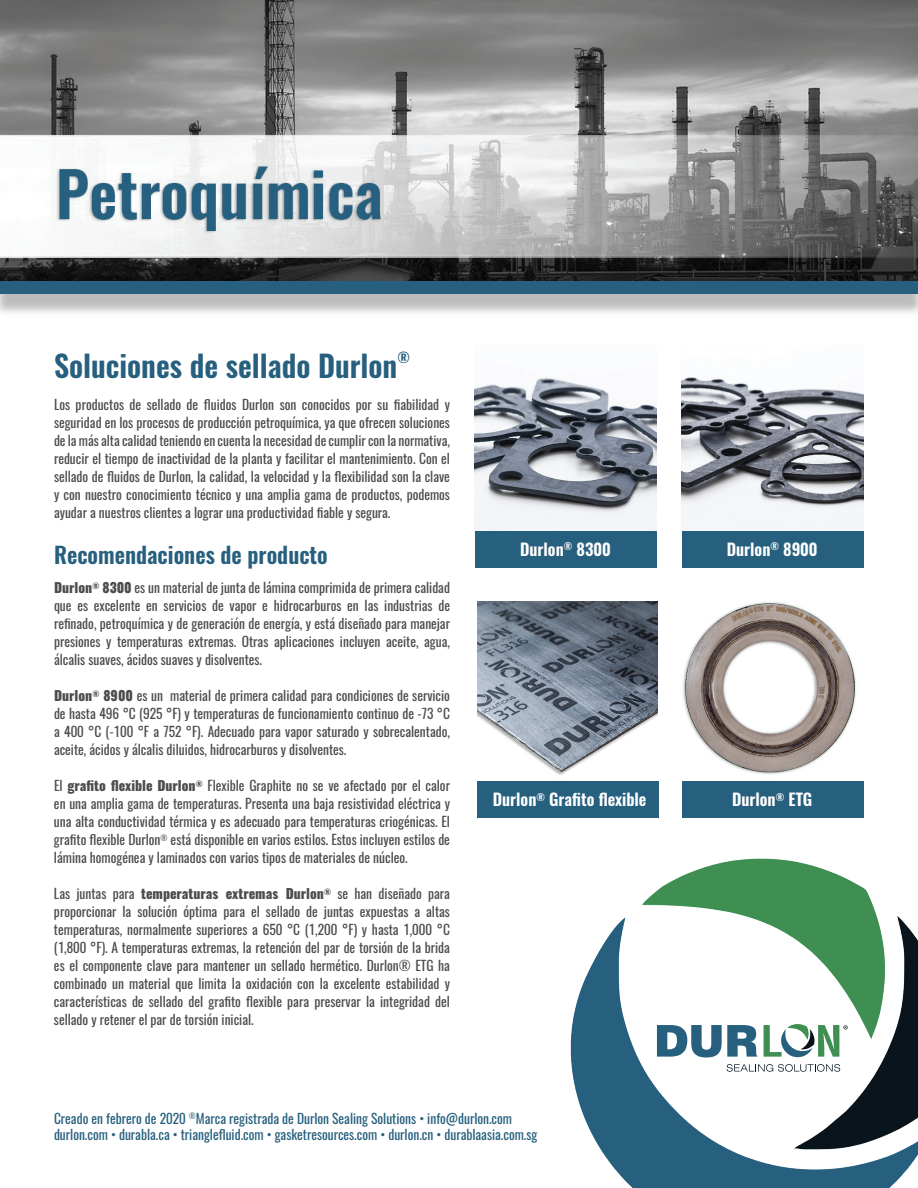
<style>
.page{position:relative;width:918px;height:1188px;background:#fff}
.page>*{position:absolute;margin:0;border:0;box-sizing:border-box;transform-origin:0 0}
.t1{font:600 30px "Oswald";color:#27607e}
.t2{font:600 22.5px "Oswald";color:#27607e}
.t3{font:600 16.5px "Oswald";color:#fff}
.t4{font:600 13.95px "Oswald";color:#27607e}
.t5{font:13.5px/18px "Oswald";color:#4b4c4d;text-align:justify}
.t6{font:13.5px/16.5px "Oswald";color:#27607e}
.s1{font-weight:800}
</style>
<div class="page">
<div style="left:0;top:7px;width:918px;height:310px;background:#231f20;opacity:.3"></div>
<div style="left:0;top:0;width:918px;height:294px;background:#27607e"></div>
<img style="left:570px;top:858px;width:348px;height:330px">
<svg style="left:657px;top:1025px;width:100px;height:32px"></svg>
<svg style="left:727px;top:1064px;width:113px;height:8px"></svg>
<svg style="left:764px;top:1024px;width:84px;height:34px"></svg>
<img style="left:0;top:1px;width:918px;height:280px">
<img style="left:477px;top:602px;width:181px;height:173px">
<img style="left:683px;top:602px;width:173px;height:172px">
<div style="left:477px;top:781px;width:182px;height:37px;background:#27607e"></div>
<div style="left:682px;top:781px;width:182px;height:37px;background:#27607e"></div>
<img style="left:475px;top:377px;width:182px;height:154px">
<img style="left:681px;top:377px;width:183px;height:154px">
<div style="left:475px;top:531px;width:182px;height:37px;background:#27607e"></div>
<div style="left:682px;top:531px;width:182px;height:37px;background:#27607e"></div>
<h1 class="t1" style="left:54px;top:345px;width:345px">Soluciones de sellado Durlon</h1>
<p class="t4" style="left:397px;top:347px;width:14px">®</p>
<p class="t5" style="left:54px;top:396px;width:398px">Los productos de sellado de fluidos Durlon son conocidos por su fiabilidad y seguridad en los procesos de producción petroquímica, ya que ofrecen soluciones de la más alta calidad teniendo en cuenta la necesidad de cumplir con la normativa, reducir el tiempo de inactividad de la planta y facilitar el mantenimiento. Con el sellado de fluidos de Durlon, la calidad, la velocidad y la flexibilidad son la clave y con nuestro conocimiento técnico y una amplia gama de productos, podemos ayudar a nuestros clientes a lograr una productividad fiable y segura.</p>
<h2 class="t2" style="left:54px;top:540px;width:275px">Recomendaciones de producto</h2>
<p class="t5" style="left:54px;top:579px;width:398px"><span class="s1">Durlon</span><sup>®</sup> <span class="s1">8300</span> es un material de junta de lámina comprimida de primera calidad que es excelente en servicios de vapor e hidrocarburos en las industrias de refinado, petroquímica y de generación de energía, y está diseñado para manejar presiones y temperaturas extremas. Otras aplicaciones incluyen aceite, agua, álcalis suaves, ácidos suaves y disolventes.</p>
<p class="t5" style="left:54px;top:687px;width:398px"><span class="s1">Durlon</span><sup>®</sup> <span class="s1">8900</span> es un material de primera calidad para condiciones de servicio de hasta 496 °C (925 °F) y temperaturas de funcionamiento continuo de -73 °C a 400 °C (-100 °F a 752 °F). Adecuado para vapor saturado y sobrecalentado, aceite, ácidos y álcalis diluidos, hidrocarburos y disolventes.</p>
<p class="t5" style="left:54px;top:777px;width:398px">El <span class="s1">grafito flexible Durlon</span><sup>®</sup> Flexible Graphite no se ve afectado por el calor en una amplia gama de temperaturas. Presenta una baja resistividad eléctrica y una alta conductividad térmica y es adecuado para temperaturas criogénicas. El grafito flexible Durlon<sup>®</sup> está disponible en varios estilos. Estos incluyen estilos de lámina homogénea y laminados con varios tipos de materiales de núcleo.</p>
<p class="t5" style="left:54px;top:885px;width:398px">Las juntas para <span class="s1">temperaturas extremas Durlon</span><sup>®</sup> se han diseñado para proporcionar la solución óptima para el sellado de juntas expuestas a altas temperaturas, normalmente superiores a 650 °C (1,200 °F) y hasta 1,000 °C (1,800 °F). A temperaturas extremas, la retención del par de torsión de la brida es el componente clave para mantener un sellado hermético. Durlon® ETG ha combinado un material que limita la oxidación con la excelente estabilidad y características de sellado del grafito flexible para preservar la integridad del sellado y retener el par de torsión inicial.</p>
<p class="t3" style="left:520px;top:538px;width:92px">Durlon<sup>®</sup> 8300</p>
<p class="t3" style="left:727px;top:538px;width:92px">Durlon<sup>®</sup> 8900</p>
<p class="t3" style="left:493px;top:788px;width:155px">Durlon<sup>®</sup> Grafito flexible</p>
<p class="t3" style="left:732px;top:788px;width:82px">Durlon<sup>®</sup> ETG</p>
<p class="t6" style="left:54px;top:1110px;width:485px">Creado en febrero de 2020 <sup>®</sup>Marca registrada de Durlon Sealing Solutions • info@durlon.com durlon.com • durabla.ca • trianglefluid.com • gasketresources.com • durlon.cn • durablaasia.com.sg</p>
</div>
